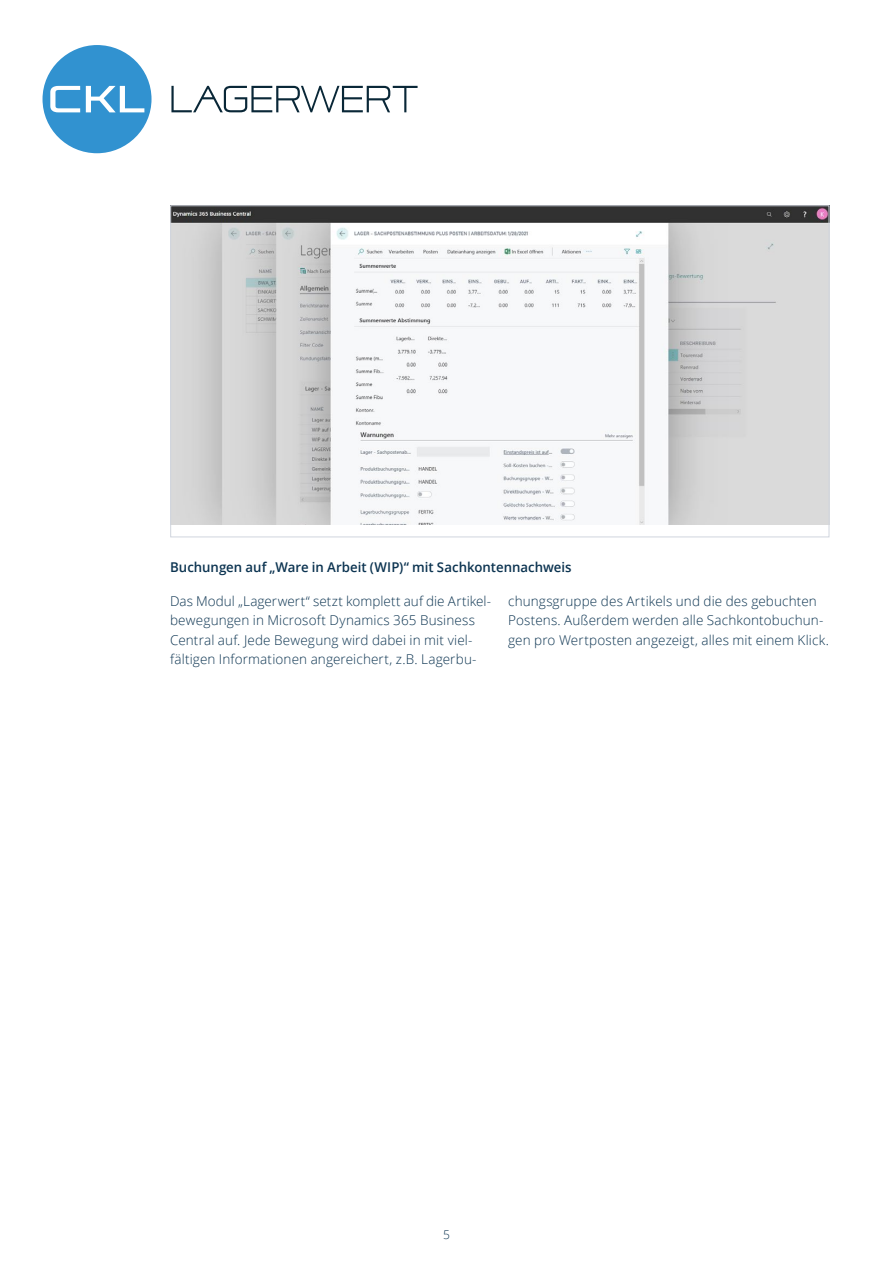
<style>
.page{position:relative;width:893px;height:1263px;background:#fff}
.page>*{position:absolute;margin:0;border:0;box-sizing:border-box;transform-origin:0 0}
.t1{font:300 13.5px/19.5px "Open Sans";letter-spacing:.01em;color:#0c3451}
.t2{font:600 13.5px "Open Sans";color:#0c3451}
.t3{font:300 12px "Open Sans";color:#0c3451}
</style>
<div class="page">
<svg style="left:43px;top:45px;width:109px;height:108px"></svg>
<svg style="left:171px;top:86px;width:247px;height:26px"></svg>
<img style="left:172px;top:208px;width:655px;height:316px">
<p class="t2" style="left:170px;top:557px;width:403px">Buchungen auf „Ware in Arbeit (WIP)“ mit Sachkontennachweis</p>
<p class="t1" style="left:170px;top:591px;width:323px">Das Modul „Lagerwert“ setzt komplett auf die Artikel&shy;bewegungen in Microsoft Dynamics 365 Business Central auf. Jede Bewegung wird dabei in mit viel&shy;fältigen Informationen angereichert, z.B. Lagerbu-</p>
<p class="t1" style="left:508px;top:591px;width:322px">chungsgruppe des Artikels und die des gebuchten<br>Postens. Außerdem werden alle Sachkontobuchun&shy;gen pro Wertposten angezeigt, alles mit einem Klick.</p>
<p class="t3" style="left:443px;top:1226px;width:8px">5</p>
</div>
